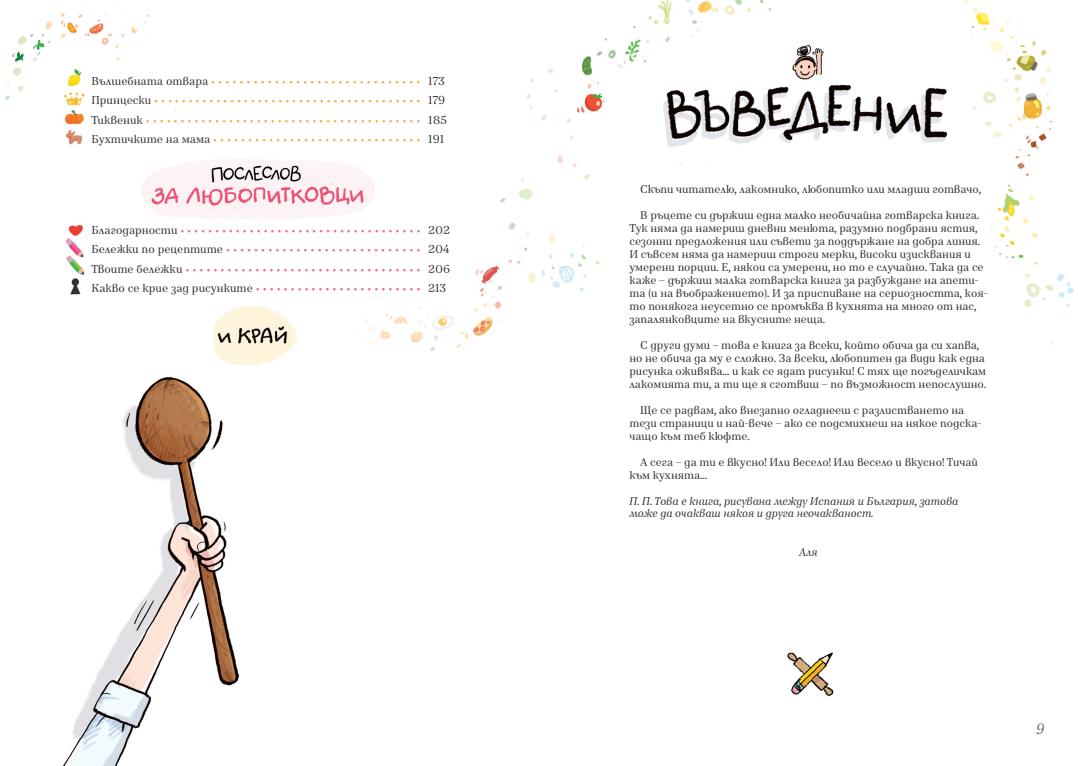
<style>
.page{position:relative;width:1078px;height:766px;background:#fff}
.page>*{position:absolute;margin:0;border:0;box-sizing:border-box;transform-origin:0 0}
.t1{font:italic 14px "Trimaran D";color:#636366}
.t2{font:11px/19.5px "Trimaran D";color:#faaa4a;text-align:justify}
.t3{font:11px/19.5px "Trimaran D";color:#f1669c;text-align:justify}
.t4{font:11px/19.5px "Trimaran D";color:#2e2b2c}
.t5{font:10.8px/13px "Trimaran D";color:#2e2b2c}
.t6{font:italic 10.8px/13px "Trimaran D";color:#2e2b2c}
.s1{color:#2e2b2c}
</style>
<div class="page">
<img style="left:5px;top:0;width:1069px;height:765px">
<p class="t2" style="left:91px;top:70px;width:330px"><span class="s1">Вълшебната отвара</span> • • • • • • • • • • • • • • • • • • • • • • • • • • • • • • <span class="s1">Принцески</span> • • • • • • • • • • • • • • • • • • • • • • • • • • • • • • • • • • • • • • • <span class="s1">Тиквеник</span> • • • • • • • • • • • • • • • • • • • • • • • • • • • • • • • • • • • • • • • • <span class="s1">Бухтичките на мама</span> • • • • • • • • • • • • • • • • • • • • • • • • • • • • • •</p>
<p class="t4" style="left:428px;top:70px;width:20px">173<br>179<br>185<br>191</p>
<p class="t3" style="left:91px;top:219px;width:330px"><span class="s1">Благодарности</span> • • • • • • • • • • • • • • • • • • • • • • • • • • • • • • • • • • • <span class="s1">Бележки по рецептите</span> • • • • • • • • • • • • • • • • • • • • • • • • • • • • <span class="s1">Твоите бележки</span> • • • • • • • • • • • • • • • • • • • • • • • • • • • • • • • • • • <span class="s1">Какво се крие зад рисунките</span> • • • • • • • • • • • • • • • • • • • • • • • •</p>
<p class="t4" style="left:428px;top:219px;width:24px;text-align:justify">202<br>204<br>206<br>213</p>
<p class="t5" style="left:640px;top:182px;width:342px">Скъпи читателю, лакомнико, любопитко или младши готвачо,</p>
<p class="t5" style="left:629px;top:208px;width:359px;text-indent:11px">В ръцете си държиш една малко необичайна готварска книга.<br>Тук няма да намериш дневни менюта, разумно подбрани ястия, сезонни предложения или съвети за поддържане на добра линия.<br>И съвсем няма да намериш строги мерки, високи изисквания и умерени порции. Е, някои са умерени, но то е случайно. Така да се каже – държиш малка готварска книга за разбуждане на апети&shy;та (и на въображението). И за приспиване на сериозността, коя&shy;то понякога неусетно се промъква в кухнята на много от нас, запалянковците на вкусните неща.</p>
<p class="t5" style="left:629px;top:337px;width:358px;text-align:center">С други думи – това е книга за всеки, който обича да си хапва,<br>но не обича да му е сложно. За всеки, любопитен да види как една рисунка оживява... и как се ядат рисунки! С тях ще погъделичкам лакомията ти, а ти ще я сготвиш – по възможност непослушно.</p>
<p class="t5" style="left:629px;top:402px;width:353px;text-indent:11px">Ще се радвам, ако внезапно огладнееш с разлистването на тези страници и най-вече – ако се подсмихнеш на някое подска&shy;чащо към теб кюфте.</p>
<p class="t5" style="left:629px;top:454px;width:350px;text-indent:11px">А сега – да ти е вкусно! Или весело! Или весело и вкусно! Тичай към кухнята...</p>
<p class="t6" style="left:629px;top:493px;width:330px">П. П. Това е книга, рисувана между Испания и България, затова може да очакваш някоя и друга неочакваност.</p>
<p class="t6" style="left:799px;top:545px;width:20px">Аля</p>
<p class="t1" style="left:1036px;top:717px;width:10px">9</p>
</div>
